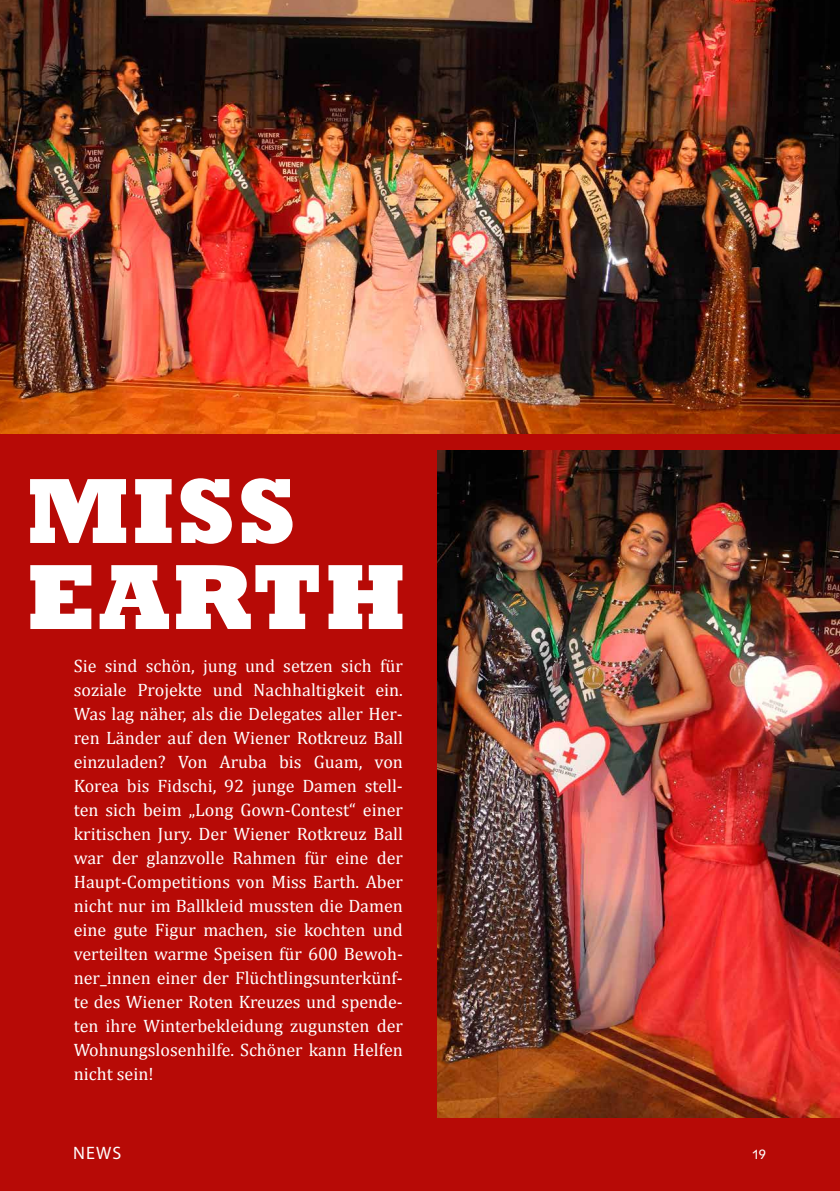
<style>
.page{position:relative;width:840px;height:1191px;background:#fff}
.page>*{position:absolute;margin:0;border:0;box-sizing:border-box;transform-origin:0 0}
.t1{font:800 94px/86px "Rockwell";letter-spacing:.02em;color:#fff}
.t2{font:18px/24px "Cambria";color:#fff;text-align:justify}
.t3{font:18px "Myriad Pro";color:#fff}
.t4{font:14px "Dunant";color:#fff}
</style>
<div class="page">
<div style="left:0;top:434px;width:839px;height:757px;background:#b70a06"></div>
<img style="left:437px;top:451px;width:402px;height:666px">
<img style="left:0;top:0;width:839px;height:434px">
<h1 class="t1" style="left:26px;top:470px;width:382px">MISS<br>EARTH</h1>
<p class="t2" style="left:74px;top:654px;width:330px">Sie sind schön, jung und setzen sich für soziale Projekte und Nachhaltigkeit ein.<br>Was lag näher, als die Delegates aller Her&shy;ren Länder auf den Wiener Rotkreuz Ball einzuladen? Von Aruba bis Guam, von Korea bis Fidschi, 92 junge Damen stell&shy;ten sich beim „Long Gown-Contest“ einer kritischen Jury. Der Wiener Rotkreuz Ball war der glanzvolle Rahmen für eine der Haupt-Competitions von Miss Earth. Aber nicht nur im Ballkleid mussten die Damen eine gute Figur machen, sie kochten und verteilten warme Speisen für 600 Bewoh&shy;ner_innen einer der Flüchtlingsunterkünf&shy;te des Wiener Roten Kreuzes und spende&shy;ten ihre Winterbekleidung zugunsten der Wohnungslosenhilfe. Schöner kann Helfen nicht sein!</p>
<p class="t3" style="left:73px;top:1141px;width:50px">NEWS</p>
<p class="t4" style="left:751px;top:1146px;width:16px">19</p>
</div>
